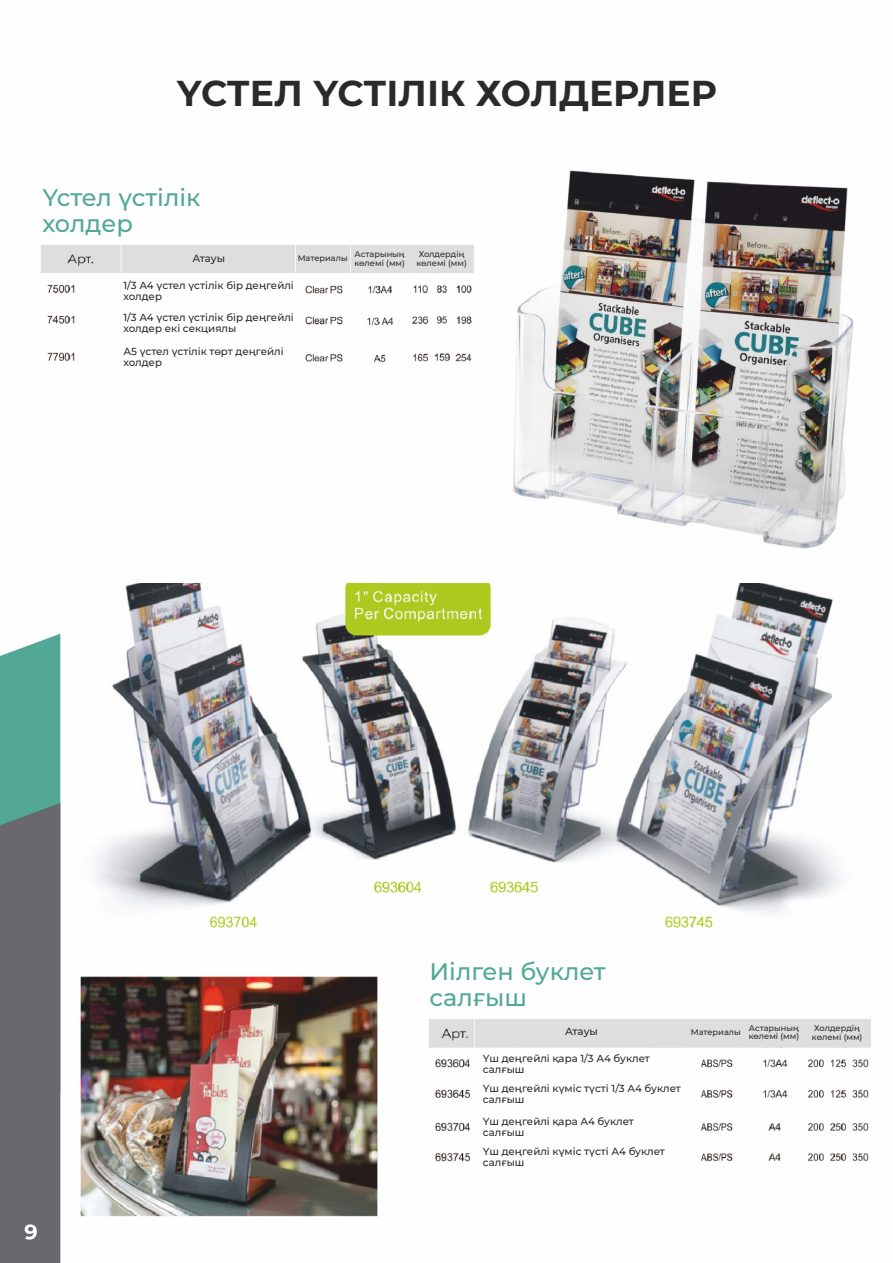
<style>
.page{position:relative;width:893px;height:1263px;background:#fff}
.page>*{position:absolute;margin:0;border:0;box-sizing:border-box;transform-origin:0 0}
.t1{font:700 36px "Montserrat";letter-spacing:-.005em;color:#2b2a29}
.t2{font:500 24px/25.3px "Montserrat";color:#52a895}
.t3{font:500 10.35px "Montserrat";color:#2b2a29}
.t4{font:500 10.2px/10.8px "Montserrat";color:#2b2a29}
.t5{font:500 8.25px/8.7px "Montserrat";color:#2b2a29}
</style>
<div class="page">
<img style="left:60px;top:583px;width:811px;height:665px">
<svg style="left:0;top:634px;width:60px;height:629px;background:#657c7a"></svg>
<img style="left:41px;top:170px;width:813px;height:379px">
<div style="left:32px;top:181px;width:408px;height:62px;background:#fefefe"></div>
<div style="left:122px;top:245px;width:173px;height:28px;background:#dedede"></div>
<div style="left:296px;top:245px;width:53px;height:28px;background:#dedede"></div>
<div style="left:351px;top:245px;width:57px;height:28px;background:#dedede"></div>
<div style="left:409px;top:245px;width:65px;height:28px;background:#dedede"></div>
<div style="left:115px;top:275px;width:177px;height:103px;background:#fefefe"></div>
<div style="left:427px;top:955px;width:408px;height:62px;background:#fefefe"></div>
<div style="left:475px;top:1019px;width:212px;height:27px;background:#dedede"></div>
<div style="left:688px;top:1019px;width:55px;height:27px;background:#dedede"></div>
<div style="left:745px;top:1019px;width:58px;height:28px;background:#dedede"></div>
<div style="left:804px;top:1019px;width:66px;height:28px;background:#dedede"></div>
<div style="left:475px;top:1048px;width:212px;height:131px;background:#fefefe"></div>
<h1 class="t1" style="left:176px;top:71px;width:542px">ҮСТЕЛ ҮСТІЛІК ХОЛДЕРЛЕР</h1>
<h2 class="t2" style="left:42px;top:185px;width:160px">Үстел үстілік холдер</h2>
<p class="t3" style="left:192px;top:252px;width:34px">Атауы</p>
<p class="t5" style="left:298px;top:254px;width:52px">Материалы</p>
<p class="t5" style="left:354px;top:250px;width:52px">Астарының көлемі (мм)</p>
<p class="t5" style="left:416px;top:250px;width:52px">Холдердің көлемі (мм)</p>
<p class="t4" style="left:123px;top:280px;width:172px">1/3 А4 үстел үстілік бір деңгейлі холдер</p>
<p class="t4" style="left:123px;top:312px;width:172px">1/3 А4 үстел үстілік бір деңгейлі холдер екі секциялы</p>
<p class="t4" style="left:123px;top:346px;width:162px">А5 үстел үстілік төрт деңгейлі холдер</p>
<h2 class="t2" style="left:429px;top:959px;width:178px">Иілген буклет салғыш</h2>
<p class="t3" style="left:565px;top:1025px;width:34px">Атауы</p>
<p class="t5" style="left:691px;top:1027px;width:52px">Материалы</p>
<p class="t5" style="left:749px;top:1023px;width:52px">Астарының көлемі (мм)</p>
<p class="t5" style="left:812px;top:1024px;width:52px">Холдердің көлемі (мм)</p>
<p class="t4" style="left:483px;top:1053px;width:168px">Үш деңгейлі қара 1/3 А4 буклет салғыш</p>
<p class="t4" style="left:483px;top:1083px;width:200px">Үш деңгейлі күміс түсті 1/3 А4 буклет салғыш</p>
<p class="t4" style="left:483px;top:1116px;width:152px">Үш деңгейлі қара А4 буклет салғыш</p>
<p class="t4" style="left:483px;top:1146px;width:184px">Үш деңгейлі күміс түсті А4 буклет салғыш</p>
</div>
